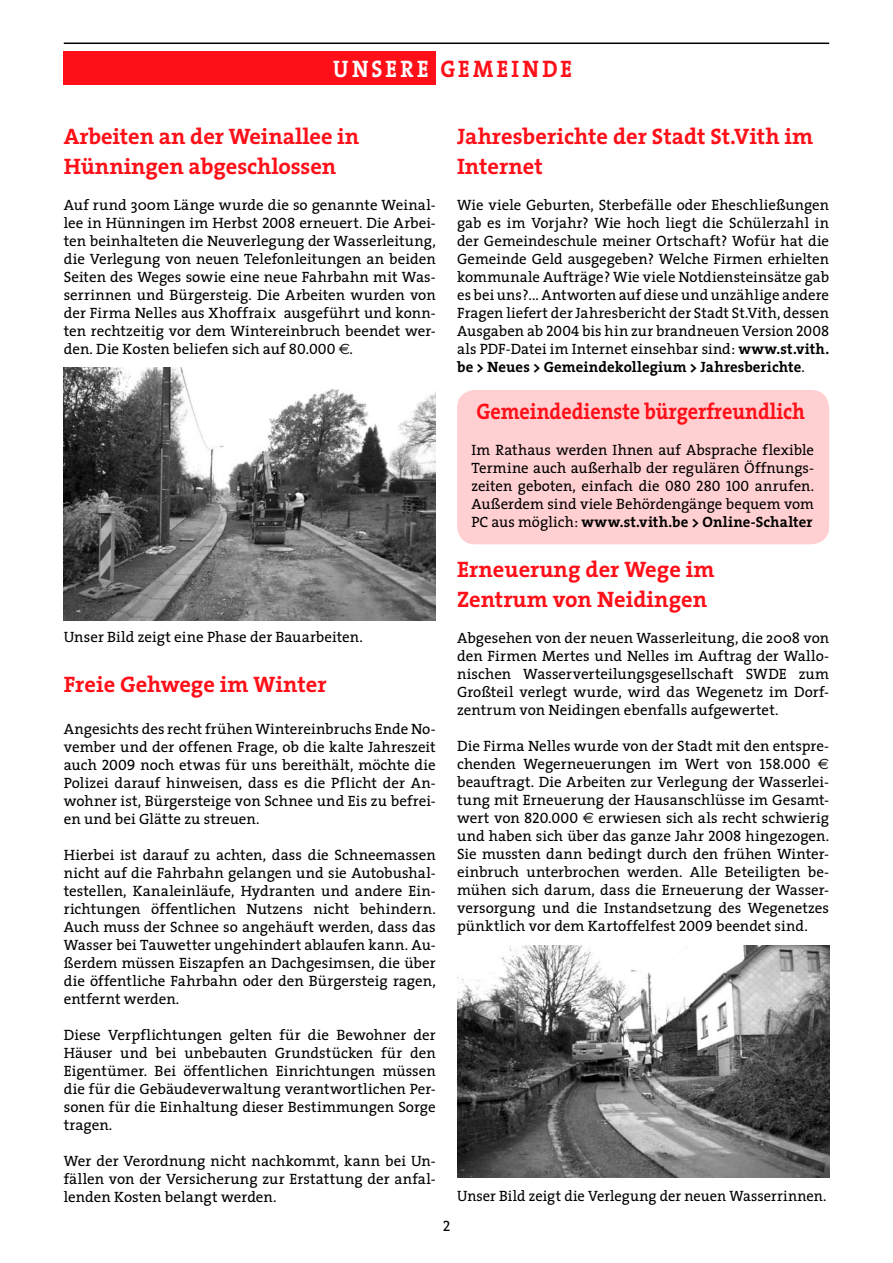
<style>
.page{position:relative;width:893px;height:1263px;background:#fff}
.page>*{position:absolute;margin:0;border:0;box-sizing:border-box;transform-origin:0 0}
.t1{font:700 24px "The Serif";letter-spacing:.15em;color:#ff0f18;scale:.9 1}
.t2{font:700 22.5px/30px "The Serif";color:#ff0f18}
.t3{font:700 22.5px "The Serif";color:#ff0f18;scale:.9 1}
.t4{font:15px/18px "The Serif";color:#000;text-align:justify}
.s1{color:#fff}
.s2{font-family:"The Serif Caps"}
.s3{font-family:"Euro Sans"}
.s4{font-weight:700}
</style>
<div class="page">
<hr style="left:64px;top:43px;width:765px;height:1px;background:#000">
<div style="left:64px;top:51px;width:372px;height:34px;background:#ff0f18"></div>
<div style="left:457px;top:390px;width:372px;height:154px;background:#ffcfd1;border-radius:18px"></div>
<img style="left:64px;top:367px;width:372px;height:254px">
<img style="left:457px;top:946px;width:372px;height:231px">
<h1 class="t1" style="left:333px;top:49px;width:267px"><span class="s1">Unsere</span> gemeinde</h1>
<h2 class="t2" style="left:64px;top:121px;width:297px">Arbeiten an der Weinallee in<br>Hünningen abgeschlossen</h2>
<p class="t4" style="left:64px;top:195px;width:374px">Auf rund 300m Länge wurde die so genannte Weinal&shy;lee in Hünningen im Herbst <span class="s2">2008</span> erneuert. Die Arbei&shy;ten beinhalteten die Neuverlegung der Wasserleitung, die Verlegung von neuen Telefonleitungen an beiden Seiten des Weges sowie eine neue Fahrbahn mit Was&shy;serrinnen und Bürgersteig. Die Arbeiten wurden von der Firma Nelles aus Xhoffraix ausgeführt und konn&shy;ten rechtzeitig vor dem Wintereinbruch beendet wer&shy;den. Die Kosten beliefen sich auf <span class="s2">80.000</span> <span class="s3">€</span>.</p>
<p class="t4" style="left:64px;top:627px;width:301px">Unser Bild zeigt eine Phase der Bauarbeiten.</p>
<h2 class="t2" style="left:64px;top:669px;width:264px">Freie Gehwege im Winter</h2>
<p class="t4" style="left:64px;top:719px;width:374px">Angesichts des recht frühen Wintereinbruchs Ende No&shy;vember und der offenen Frage, ob die kalte Jahreszeit auch <span class="s2">2009</span> noch etwas für uns bereithält, möchte die Polizei darauf hinweisen, dass es die Pflicht der An&shy;wohner ist, Bürgersteige von Schnee und Eis zu befrei&shy;en und bei Glätte zu streuen.</p>
<p class="t4" style="left:64px;top:845px;width:374px">Hierbei ist darauf zu achten, dass die Schneemassen nicht auf die Fahrbahn gelangen und sie Autobushal&shy;testellen, Kanaleinläufe, Hydranten und andere Ein&shy;richtungen öffentlichen Nutzens nicht behindern.<br>Auch muss der Schnee so angehäuft werden, dass das Wasser bei Tauwetter ungehindert ablaufen kann. Au&shy;ßerdem müssen Eiszapfen an Dachgesimsen, die über die öffentliche Fahrbahn oder den Bürgersteig ragen, entfernt werden.</p>
<p class="t4" style="left:64px;top:1025px;width:374px">Diese Verpflichtungen gelten für die Bewohner der Häuser und bei unbebauten Grundstücken für den Eigentümer. Bei öffentlichen Einrichtungen müssen die für die Gebäudeverwaltung verantwortlichen Per&shy;sonen für die Einhaltung dieser Bestimmungen Sorge tragen.</p>
<p class="t4" style="left:64px;top:1151px;width:374px">Wer der Verordnung nicht nachkommt, kann bei Un&shy;fällen von der Versicherung zur Erstattung der anfal&shy;lenden Kosten belangt werden.</p>
<h2 class="t2" style="left:457px;top:121px;width:358px">Jahresberichte der Stadt St.Vith im<br>Internet</h2>
<p class="t4" style="left:457px;top:195px;width:374px">Wie viele Geburten, Sterbefälle oder Eheschließungen gab es im Vorjahr? Wie hoch liegt die Schülerzahl in der Gemeindeschule meiner Ortschaft? Wofür hat die Gemeinde Geld ausgegeben? Welche Firmen erhielten kommunale Aufträge? Wie viele Notdiensteinsätze gab es bei uns?... Antworten auf diese und unzählige andere Fragen liefert der Jahresbericht der Stadt St.Vith, dessen Ausgaben ab <span class="s2">2004</span> bis hin zur brandneuen Version <span class="s2">2008 </span>als PDF-Datei im Internet einsehbar sind: <span class="s4">www.st.vith. be &gt; Neues &gt; Gemeindekollegium &gt; Jahresberichte</span>.</p>
<h2 class="t3" style="left:477px;top:393px;width:366px">Gemeindedienste bürgerfreundlich</h2>
<p class="t4" style="left:471px;top:440px;width:344px">Im Rathaus werden Ihnen auf Absprache flexible Termine auch außerhalb der regulären Öffnungs&shy;zeiten geboten, einfach die <span class="s2">080 280 100</span> anrufen.<br>Außerdem sind viele Behördengänge bequem vom PC aus möglich: <span class="s4">www.st.vith.be &gt; Online-Schalter</span></p>
<h2 class="t2" style="left:457px;top:554px;width:259px">Erneuerung der Wege im<br>Zentrum von Neidingen</h2>
<p class="t4" style="left:457px;top:629px;width:374px">Abgesehen von der neuen Wasserleitung, die 2008 von den Firmen Mertes und Nelles im Auftrag der Wallo&shy;nischen Wasserverteilungsgesellschaft SWDE zum Großteil verlegt wurde, wird das Wegenetz im Dorf&shy;zentrum von Neidingen ebenfalls aufgewertet.</p>
<p class="t4" style="left:457px;top:737px;width:374px">Die Firma Nelles wurde von der Stadt mit den entspre&shy;chenden Wegerneuerungen im Wert von <span class="s2">158.000</span> <span class="s3">E </span>beauftragt. Die Arbeiten zur Verlegung der Wasserlei&shy;tung mit Erneuerung der Hausanschlüsse im Gesamt&shy;wert von <span class="s2">820.000</span> <span class="s3">E</span> erwiesen sich als recht schwierig und haben sich über das ganze Jahr <span class="s2">2008</span> hingezogen.<br>Sie mussten dann bedingt durch den frühen Winter&shy;einbruch unterbrochen werden. Alle Beteiligten be&shy;mühen sich darum, dass die Erneuerung der Wasser&shy;versorgung und die Instandsetzung des Wegenetzes pünktlich vor dem Kartoffelfest <span class="s2">2009</span> beendet sind.</p>
<p class="t4" style="left:457px;top:1187px;width:371px">Unser Bild zeigt die Verlegung der neuen Wasserrinnen.</p>
</div>
